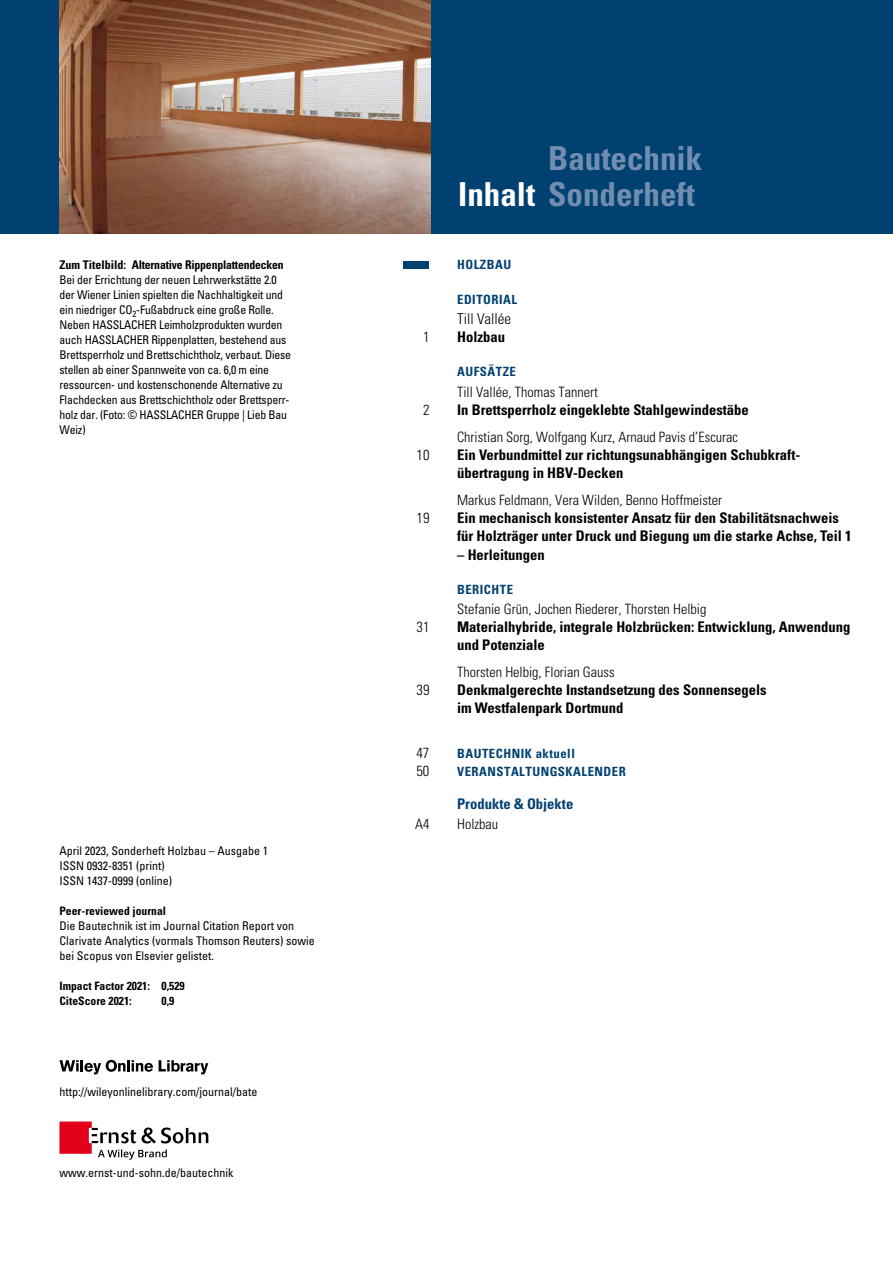
<style>
.page{position:relative;width:893px;height:1263px;background:#fff}
.page>*{position:absolute;margin:0;border:0;box-sizing:border-box;transform-origin:0 0}
.t1{font:700 condensed 33px/36px "Univers LT Std";color:#718eb1;text-align:right}
.t2{font:300 condensed 15px "Univers LT Std";color:#000}
.t3{font:700 condensed 14.7px/18.1px "Univers LT Std";color:#000}
.t4{font:700 condensed 14.7px "Univers LT Std";color:#004171}
.t5{font:300 condensed 14.7px "Univers LT Std";color:#000}
.t6{font:300 condensed 14.25px "Univers LT Std";color:#000}
.t7{font:700 condensed 12.75px "Univers LT Std";letter-spacing:.04em;color:#004171}
.t8{font:condensed 12px/15px "Univers LT Std";letter-spacing:-.015em;color:#000}
.t9{font:700 condensed 12px "Univers LT Std";letter-spacing:-.015em;color:#000}
.t10{font:700 condensed 11.7px/15px "Univers LT Std";color:#000}
.s1{color:#fff}
</style>
<div class="page">
<div style="left:0;top:0;width:893px;height:234px;background:#004171"></div>
<svg style="left:60px;top:1060px;width:93px;height:14px"></svg>
<svg style="left:159px;top:1060px;width:49px;height:14px"></svg>
<img style="left:60px;top:0;width:371px;height:234px">
<svg style="left:59px;top:1121px;width:149px;height:39px"></svg>
<div style="left:403px;top:261px;width:26px;height:8px;background:#004171"></div>
<p class="t9" style="left:60px;top:257px;width:226px">Zum Titelbild: Alternative Rippenplattendecken</p>
<p class="t8" style="left:60px;top:272px;width:233px">Bei der Errichtung der neuen Lehrwerkstätte 2.0 der Wiener Linien spielten die Nachhaltigkeit und ein niedriger CO<sub>2</sub>-Fußabdruck eine große Rolle.<br>Neben HASSLACHER Leimholzprodukten wurden auch HASSLACHER Rippenplatten, bestehend aus Brettsperrholz und Brettschichtholz, verbaut. Diese stellen ab einer Spannweite von ca. 6,0 m eine ressourcen- und kostenschonende Alternative zu Flachdecken aus Brettschichtholz oder Brettsperr&shy;holz dar. (Foto: © HASSLACHER Gruppe | Lieb Bau Weiz)</p>
<p class="t8" style="left:60px;top:843px;width:210px">April 2023, Sonderheft Holzbau – Ausgabe 1<br>ISSN 0932-8351 (print)<br>ISSN 1437-0999 (online)</p>
<p class="t10" style="left:60px;top:903px;width:108px">Peer-reviewed journal</p>
<p class="t8" style="left:60px;top:918px;width:257px">Die Bautechnik ist im Journal Citation Report von<br>Clarivate Analytics (vormals Thomson Reuters) sowie bei Scopus von Elsevier gelistet.</p>
<p class="t10" style="left:60px;top:978px;width:127px">Impact Factor 2021: 0,529<br>CiteScore 2021:</p>
<p class="t10" style="left:162px;top:993px;width:14px">0,9</p>
<p class="t8" style="left:59px;top:1084px;width:199px">http://wileyonlinelibrary.com/journal/bate</p>
<p class="t8" style="left:59px;top:1165px;width:175px">www.ernst-und-sohn.de/bautechnik</p>
<h1 class="t1" style="left:458px;top:140px;width:246px">Bautechnik<br><span class="s1">Inhalt</span> Sonderheft</h1>
<p class="t7" style="left:457px;top:257px;width:56px">HOLZBAU</p>
<p class="t7" style="left:457px;top:291px;width:62px">EDITORIAL</p>
<p class="t2" style="left:457px;top:310px;width:56px">Till Vallée</p>
<p class="t5" style="left:423px;top:328px;width:8px">1</p>
<p class="t3" style="left:457px;top:328px;width:49px">Holzbau</p>
<p class="t7" style="left:457px;top:364px;width:60px">AUFSÄTZE</p>
<p class="t6" style="left:457px;top:383px;width:142px">Till Vallée, Thomas Tannert</p>
<p class="t5" style="left:423px;top:401px;width:8px">2</p>
<p class="t3" style="left:457px;top:400px;width:293px">In Brettsperrholz eingeklebte Stahlgewindestäbe</p>
<p class="t6" style="left:457px;top:428px;width:282px">Christian Sorg, Wolfgang Kurz, Arnaud Pavis d’Escurac</p>
<p class="t5" style="left:416px;top:446px;width:14px">10</p>
<p class="t3" style="left:457px;top:446px;width:343px">Ein Verbundmittel zur richtungsunabhängigen Schubkraft&shy;übertragung in HBV-Decken</p>
<p class="t6" style="left:457px;top:492px;width:267px">Markus Feldmann, Vera Wilden, Benno Hoffmeister</p>
<p class="t5" style="left:416px;top:509px;width:14px">19</p>
<p class="t3" style="left:457px;top:509px;width:396px">Ein mechanisch konsistenter Ansatz für den Stabilitätsnachweis für Holzträger unter Druck und Biegung um die starke Achse, Teil 1</p>
<p class="t3" style="left:457px;top:545px;width:89px">– Herleitungen</p>
<p class="t7" style="left:457px;top:581px;width:57px">BERICHTE</p>
<p class="t6" style="left:457px;top:600px;width:251px">Stefanie Grün, Jochen Riederer, Thorsten Helbig</p>
<p class="t5" style="left:416px;top:618px;width:14px">31</p>
<p class="t3" style="left:457px;top:618px;width:395px">Materialhybride, integrale Holzbrücken: Entwicklung, Anwendung und Potenziale</p>
<p class="t6" style="left:457px;top:664px;width:159px">Thorsten Helbig, Florian Gauss</p>
<p class="t5" style="left:416px;top:681px;width:14px">39</p>
<p class="t3" style="left:457px;top:681px;width:311px">Denkmalgerechte Instandsetzung des Sonnensegels im Westfalenpark Dortmund</p>
<p class="t5" style="left:416px;top:744px;width:14px">47</p>
<p class="t7" style="left:457px;top:745px;width:119px">BAUTECHNIK aktuell</p>
<p class="t5" style="left:416px;top:762px;width:14px">50</p>
<p class="t7" style="left:457px;top:763px;width:170px">VERANSTALTUNGSKALENDER</p>
<p class="t4" style="left:457px;top:795px;width:118px">Produkte &amp; Objekte</p>
<p class="t6" style="left:415px;top:816px;width:16px">A4</p>
<p class="t6" style="left:457px;top:816px;width:43px">Holzbau</p>
</div>
